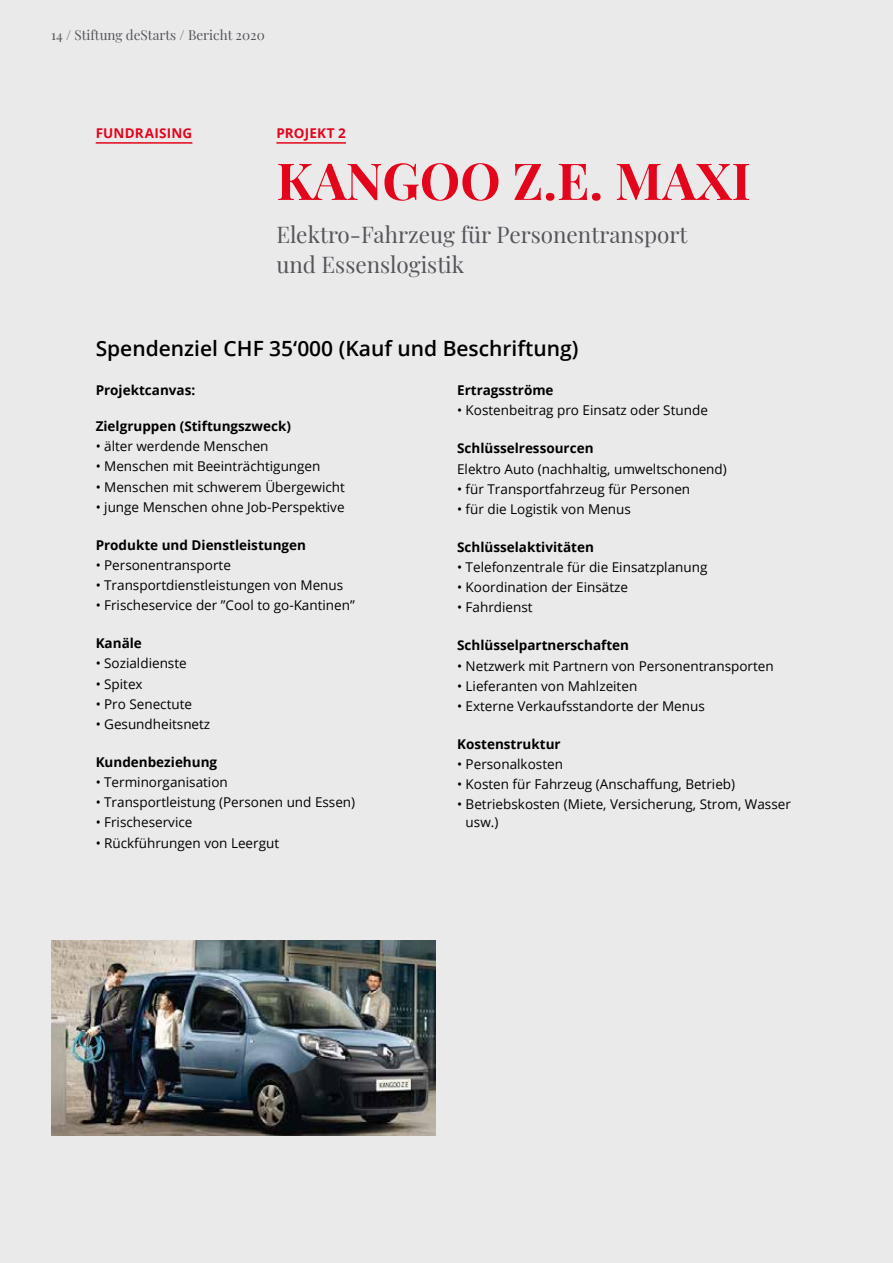
<style>
.page{position:relative;width:893px;height:1263px;background:#ebeaeb}
.page>*{position:absolute;margin:0;border:0;box-sizing:border-box;transform-origin:0 0}
.t1{font:700 51px "Playfair Display";color:#e3051b}
.t2{font:22.5px/30px "Playfair Display";color:#54565b}
.t3{font:600 21px "Open Sans";color:#000}
.t4{font:13.5px/18px "Open Sans";color:#000}
.t5{font:700 13.5px "Open Sans";color:#000}
.t6{font:13.5px "Playfair Display";color:#54565b}
.t7{font:700 13.5px "Open Sans";letter-spacing:.01em;color:#e3051b}
</style>
<div class="page">
<hr style="left:276px;top:142px;width:70px;height:2px;background:#e3051b">
<hr style="left:96px;top:142px;width:96px;height:2px;background:#e3051b">
<img style="left:51px;top:941px;width:385px;height:194px">
<p class="t6" style="left:51px;top:25px;width:215px">14 / Stiftung deStarts / Bericht 2020</p>
<p class="t7" style="left:96px;top:123px;width:98px">FUNDRAISING</p>
<p class="t7" style="left:276px;top:123px;width:71px">PROJEKT 2</p>
<h1 class="t1" style="left:276px;top:141px;width:476px">KANGOO Z.E. MAXI</h1>
<h2 class="t2" style="left:276px;top:217px;width:413px">Elektro-Fahrzeug für Personentransport und Essenslogistik</h2>
<h3 class="t3" style="left:96px;top:334px;width:484px">Spendenziel CHF 35‘000 (Kauf und Beschriftung)</h3>
<p class="t5" style="left:96px;top:381px;width:101px">Projektcanvas:</p>
<p class="t5" style="left:96px;top:417px;width:197px">Zielgruppen (Stiftungszweck)</p>
<p class="t4" style="left:96px;top:437px;width:174px">• älter werdende Menschen</p>
<p class="t4" style="left:96px;top:457px;width:226px">• Menschen mit Beeinträchtigungen</p>
<p class="t4" style="left:96px;top:477px;width:251px">• Menschen mit schwerem Übergewicht</p>
<p class="t4" style="left:96px;top:497px;width:250px">• junge Menschen ohne Job-Perspektive</p>
<p class="t5" style="left:96px;top:535px;width:212px">Produkte und Dienstleistungen</p>
<p class="t4" style="left:96px;top:556px;width:137px">• Personentransporte</p>
<p class="t4" style="left:96px;top:576px;width:249px">• Transportdienstleistungen von Menus</p>
<p class="t4" style="left:96px;top:596px;width:261px">• Frischeservice der ”Cool to go-Kantinen”</p>
<p class="t5" style="left:96px;top:634px;width:48px">Kanäle</p>
<p class="t4" style="left:96px;top:654px;width:93px">• Sozialdienste</p>
<p class="t4" style="left:96px;top:674px;width:49px">• Spitex</p>
<p class="t4" style="left:96px;top:694px;width:98px">• Pro Senectute</p>
<p class="t4" style="left:96px;top:715px;width:116px">• Gesundheitsnetz</p>
<p class="t5" style="left:96px;top:752px;width:123px">Kundenbeziehung</p>
<p class="t4" style="left:96px;top:773px;width:134px">• Terminorganisation</p>
<p class="t4" style="left:96px;top:793px;width:261px">• Transportleistung (Personen und Essen)</p>
<p class="t4" style="left:96px;top:813px;width:98px">• Frischeservice</p>
<p class="t4" style="left:96px;top:833px;width:185px">• Rückführungen von Leergut</p>
<p class="t5" style="left:457px;top:381px;width:98px">Ertragsströme</p>
<p class="t4" style="left:457px;top:401px;width:252px">• Kostenbeitrag pro Einsatz oder Stunde</p>
<p class="t5" style="left:457px;top:439px;width:138px">Schlüsselressourcen</p>
<p class="t4" style="left:457px;top:459px;width:271px">Elektro Auto (nachhaltig, umweltschonend)</p>
<p class="t4" style="left:457px;top:479px;width:235px">• für Transportfahrzeug für Personen</p>
<p class="t4" style="left:457px;top:500px;width:175px">• für die Logistik von Menus</p>
<p class="t5" style="left:457px;top:537px;width:138px">Schlüsselaktivitäten</p>
<p class="t4" style="left:457px;top:558px;width:252px">• Telefonzentrale für die Einsatzplanung</p>
<p class="t4" style="left:457px;top:578px;width:172px">• Koordination der Einsätze</p>
<p class="t4" style="left:457px;top:598px;width:77px">• Fahrdienst</p>
<p class="t5" style="left:457px;top:636px;width:174px">Schlüsselpartnerschaften</p>
<p class="t4" style="left:457px;top:656px;width:318px">• Netzwerk mit Partnern von Personentransporten</p>
<p class="t4" style="left:457px;top:676px;width:182px">• Lieferanten von Mahlzeiten</p>
<p class="t4" style="left:457px;top:697px;width:249px">• Externe Verkaufsstandorte der Menus</p>
<p class="t5" style="left:457px;top:734px;width:105px">Kostenstruktur</p>
<p class="t4" style="left:457px;top:755px;width:107px">• Personalkosten</p>
<p class="t4" style="left:457px;top:775px;width:280px">• Kosten für Fahrzeug (Anschaffung, Betrieb)</p>
<p class="t4" style="left:466px;top:795px;width:327px;text-indent:-9px">• Betriebskosten (Miete, Versicherung, Strom, Wasser usw.)</p>
</div>
